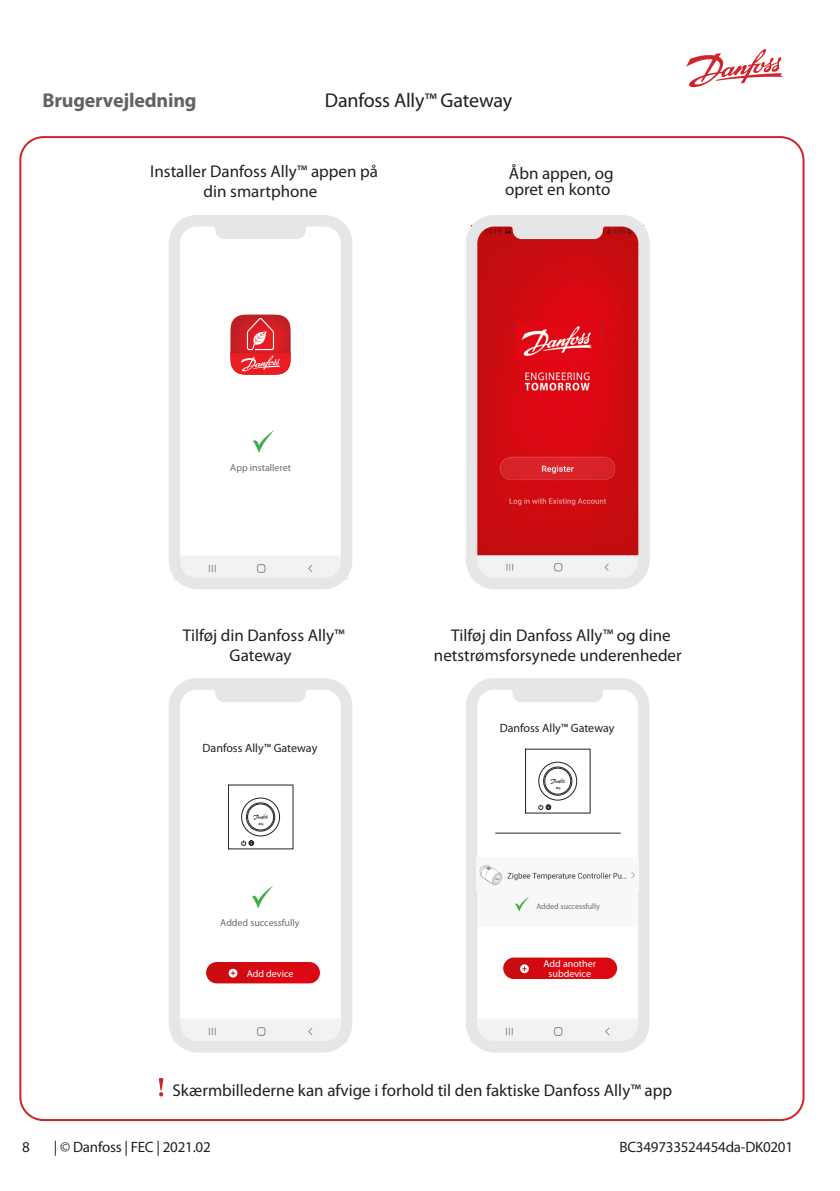
<style>
.page{position:relative;width:840px;height:1191px;background:#fff}
.page>*{position:absolute;margin:0;border:0;box-sizing:border-box;transform-origin:0 0}
.t1{font:20px "Myriad Pro";letter-spacing:-.01em;color:#231f20}
.t2{font:700 20px "Myriad Pro";letter-spacing:-.01em;color:#636366}
.Drawing_text{font:17px/20px "Myriad Pro";color:#231f20;text-align:center}
.t3{font:15px "Myriad Pro";letter-spacing:-.015em;color:#231f20}
.t4{font:12px "Myriad Pro";color:#231f20}
.Drawing_text-2{font:10px "Myriad Pro";color:#6c6d70}
.Drawing_text-3{font:10px/10px "Myriad Pro";color:#fff;text-align:center}
.Drawing_text-4{font:8px "Myriad Pro";color:#6c6d70}
.t5{font:3.6px "Myriad Pro";color:#231f20}
.t6{font:700 3px "Myriad Pro";color:#231f20}
.t7{font:2.2px "Myriad Pro";color:#231f20}
</style>
<div class="page">
<svg style="left:686px;top:49px;width:96px;height:39px"></svg>
<svg style="left:159px;top:1078px;width:4px;height:18px"></svg>
<svg style="left:466px;top:215px;width:183px;height:374px;background:#d6454a"></svg>
<svg style="left:169px;top:215px;width:183px;height:374px"></svg>
<svg style="left:230px;top:314px;width:60px;height:61px;background:#de4247"></svg>
<svg style="left:169px;top:678px;width:183px;height:374px"></svg>
<img style="left:205px;top:961px;width:115px;height:22px;border-radius:11px">
<div style="left:205px;top:961px;width:115px;height:23px;border:1px solid #fff;border-radius:11px"></div>
<svg style="left:228px;top:968px;width:9px;height:9px"></svg>
<svg style="left:230px;top:971px;width:5px;height:4px"></svg>
<div style="left:228px;top:785px;width:65px;height:64px;border:1px solid #231f20"></div>
<div style="left:241px;top:798px;width:38px;height:38px;border:1px solid #231f20;border-radius:50%"></div>
<div style="left:246px;top:803px;width:29px;height:28px;border:1px solid #231f20;border-radius:50%"></div>
<div style="left:247px;top:804px;width:26px;height:26px;border:1px solid #231f20;border-radius:50%"></div>
<svg style="left:253px;top:813px;width:15px;height:7px"></svg>
<svg style="left:241px;top:840px;width:12px;height:5px"></svg>
<svg style="left:252px;top:886px;width:21px;height:22px"></svg>
<svg style="left:466px;top:678px;width:183px;height:374px"></svg>
<img style="left:502px;top:957px;width:115px;height:22px;border-radius:11px">
<div style="left:502px;top:957px;width:115px;height:22px;border:1px solid #fff;border-radius:11px"></div>
<svg style="left:519px;top:964px;width:9px;height:9px"></svg>
<svg style="left:522px;top:966px;width:4px;height:5px"></svg>
<div style="left:525px;top:749px;width:65px;height:64px;border:1px solid #231f20"></div>
<div style="left:538px;top:762px;width:38px;height:38px;border:1px solid #231f20;border-radius:50%"></div>
<div style="left:543px;top:767px;width:28px;height:28px;border:1px solid #231f20;border-radius:50%"></div>
<div style="left:544px;top:768px;width:26px;height:26px;border:1px solid #231f20;border-radius:50%"></div>
<svg style="left:550px;top:778px;width:15px;height:6px"></svg>
<svg style="left:538px;top:804px;width:12px;height:5px"></svg>
<hr style="left:495px;top:832px;width:125px;height:1px;background:#231f20">
<img style="left:476px;top:858px;width:161px;height:32px">
<svg style="left:515px;top:897px;width:13px;height:14px"></svg>
<p class="t2" style="left:43px;top:89px;width:155px">Brugervejledning</p>
<p class="t1" style="left:325px;top:89px;width:189px">Danfoss Ally™ Gateway</p>
<p class="Drawing_text" style="left:150px;top:162px;width:229px">Installer Danfoss Ally™ appen på din smartphone</p>
<p class="Drawing_text" style="left:504px;top:165px;width:110px;line-height:16px;text-align:left">Åbn appen, og opret en konto</p>
<p class="Drawing_text-2" style="left:230px;top:462px;width:62px">App installeret</p>
<p class="Drawing_text" style="left:183px;top:625px;width:163px">Tilføj din Danfoss Ally™<br>Gateway</p>
<p class="Drawing_text" style="left:433px;top:625px;width:249px">Tilføj din Danfoss Ally™ og dine netstrømsforsynede underenheder</p>
<p class="t5" style="left:255px;top:742px;width:12px">95 mm</p>
<p class="t4" style="left:202px;top:741px;width:116px">Danfoss Ally™ Gateway</p>
<p class="t6" style="left:258px;top:822px;width:7px">Ally</p>
<p class="Drawing_text-2" style="left:220px;top:917px;width:81px">Added successfully</p>
<p class="Drawing_text-3" style="left:246px;top:969px;width:48px">Add device</p>
<p class="t5" style="left:511px;top:733px;width:12px;rotate:-90deg">23 mm</p>
<p class="t4" style="left:499px;top:721px;width:116px">Danfoss Ally™ Gateway</p>
<p class="t7" style="left:582px;top:729px;width:5px">LAN</p>
<p class="t7" style="left:546px;top:730px;width:7px">RESET</p>
<p class="t7" style="left:557px;top:730px;width:5px">USB</p>
<p class="t6" style="left:555px;top:786px;width:7px">Ally</p>
<p class="Drawing_text-4" style="left:536px;top:902px;width:65px">Added successfully</p>
<p class="Drawing_text-3" style="left:543px;top:959px;width:54px">Add another subdevice</p>
<p class="Drawing_text" style="left:172px;top:1080px;width:500px">Skærmbillederne kan afvige i forhold til den faktiske Danfoss Ally™ app</p>
<p class="t3" style="left:22px;top:1138px;width:9px">8</p>
<p class="t3" style="left:54px;top:1139px;width:158px">| © Danfoss | FEC | 2021.02</p>
<p class="t3" style="left:619px;top:1139px;width:175px">BC349733524454da-DK0201</p>
</div>
